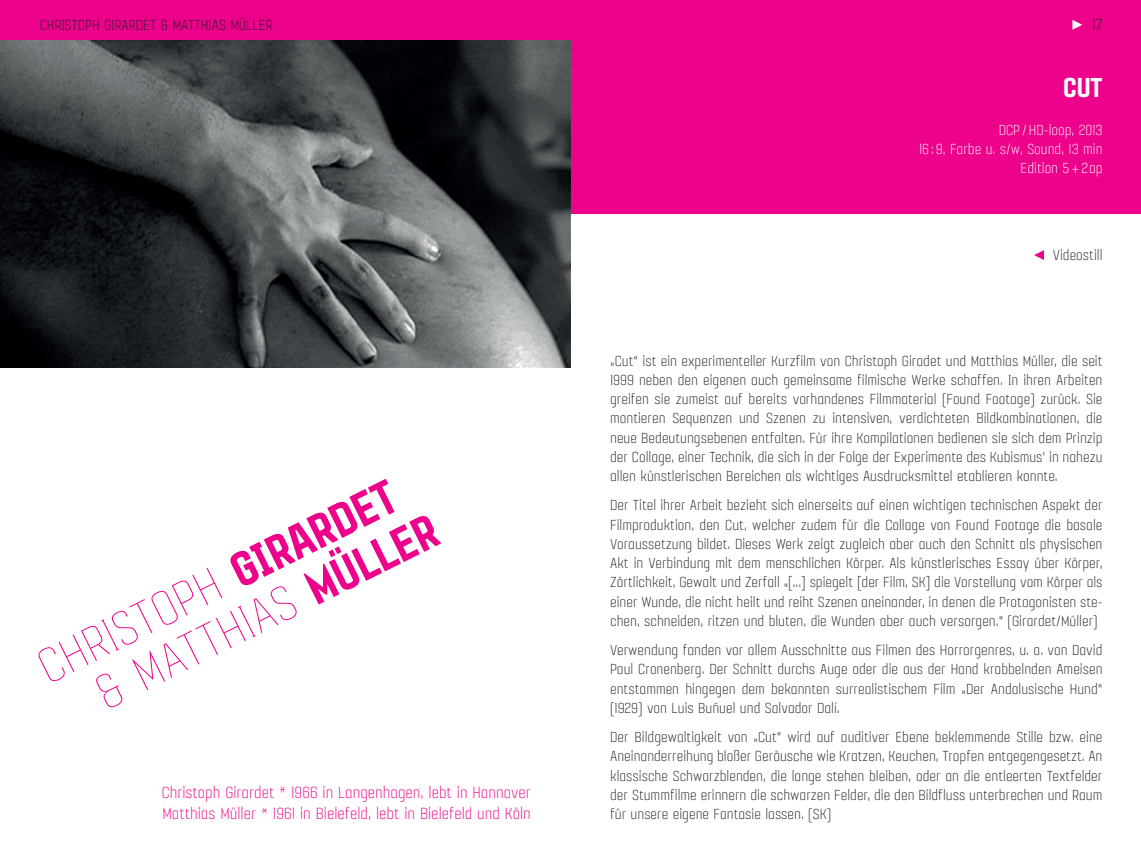
<style>
.page{position:relative;width:1141px;height:844px;background:#fff}
.page>*{position:absolute;margin:0;border:0;box-sizing:border-box;transform-origin:0 0}
.t1{font:300 52.5px/48.3px "Gubia";color:#ed028c}
.t2{font:900 29.75px "Gubia";color:#fff}
.t3{font:17.5px/21px "Gubia";color:#ed028c}
.t4{font:17.5px "Gubia";color:#231f20}
.t5{font:15.75px/19.2px "Gubia";color:#231f20;text-align:justify}
.t6{font:15.75px/19.2px "Gubia";color:#fff;text-align:right}
.s1{font-weight:900}
</style>
<div class="page">
<div style="left:0;top:0;width:1141px;height:213px;background:#ed028c"></div>
<svg style="left:1072px;top:20px;width:10px;height:10px"></svg>
<svg style="left:1034px;top:250px;width:10px;height:10px"></svg>
<img style="left:0;top:41px;width:570px;height:326px">
<p class="t5" style="left:40px;top:15px;width:235px">CHRISTOPH GIRARDET &amp; MATTHIAS MÜLLER</p>
<h1 class="t1" style="left:67px;top:629px;width:378px;text-indent:-41px;rotate:-26deg">CHRISTOPH <span class="s1">GIRARDET </span>&amp; MATTHIAS <span class="s1">MÜLLER</span></h1>
<p class="t3" style="left:162px;top:781px;width:370px">Christoph Girardet * 1966 in Langenhagen, lebt in Hannover<br>Matthias Müller * 1961 in Bielefeld, lebt in Bielefeld und Köln</p>
<p class="t4" style="left:1092px;top:13px;width:12px">17</p>
<h2 class="t2" style="left:1063px;top:66px;width:41px">CUT</h2>
<p class="t6" style="left:919px;top:120px;width:185px">DCP / HD-loop, 2013<br>16 : 9, Farbe u. s/w, Sound, 13 min<br>Edition 5+2ap</p>
<p class="t5" style="left:1053px;top:245px;width:51px">Videostill</p>
<p class="t5" style="left:610px;top:350px;width:494px">„Cut“ ist ein experimenteller Kurzfilm von Christoph Giradet und Matthias Müller, die seit 1999 neben den eigenen auch gemeinsame filmische Werke schaffen. In ihren Arbeiten greifen sie zumeist auf bereits vorhandenes Filmmaterial (Found Footage) zurück. Sie montieren Sequenzen und Szenen zu intensiven, verdichteten Bildkombinationen, die neue Bedeutungsebenen entfalten. Für ihre Kompilationen bedienen sie sich dem Prinzip der Collage, einer Technik, die sich in der Folge der Experimente des Kubismus‘ in nahezu allen künstlerischen Bereichen als wichtiges Ausdrucksmittel etablieren konnte.</p>
<p class="t5" style="left:610px;top:495px;width:494px">Der Titel ihrer Arbeit bezieht sich einerseits auf einen wichtigen technischen Aspekt der Filmproduktion, den Cut, welcher zudem für die Collage von Found Footage die basale Voraussetzung bildet. Dieses Werk zeigt zugleich aber auch den Schnitt als physischen Akt in Verbindung mit dem menschlichen Körper. Als künstlerisches Essay über Körper, Zärtlichkeit, Gewalt und Zerfall „[...] spiegelt [der Film, SK] die Vorstellung vom Körper als einer Wunde, die nicht heilt und reiht Szenen aneinander, in denen die Protagonisten ste&shy;chen, schneiden, ritzen und bluten, die Wunden aber auch versorgen.“ (Girardet/Müller)</p>
<p class="t5" style="left:610px;top:640px;width:494px">Verwendung fanden vor allem Ausschnitte aus Filmen des Horrorgenres, u. a. von David Paul Cronenberg. Der Schnitt durchs Auge oder die aus der Hand krabbelnden Ameisen entstammen hingegen dem bekannten surrealistischem Film „Der Andalusische Hund“ (1929) von Luis Buñuel und Salvador Dalí.</p>
<p class="t5" style="left:610px;top:727px;width:494px">Der Bildgewaltigkeit von „Cut“ wird auf auditiver Ebene beklemmende Stille bzw. eine Aneinanderreihung bloßer Geräusche wie Kratzen, Keuchen, Tropfen entgegengesetzt. An klassische Schwarzblenden, die lange stehen bleiben, oder an die entleerten Textfelder der Stummfilme erinnern die schwarzen Felder, die den Bildfluss unterbrechen und Raum für unsere eigene Fantasie lassen. (SK)</p>
</div>
